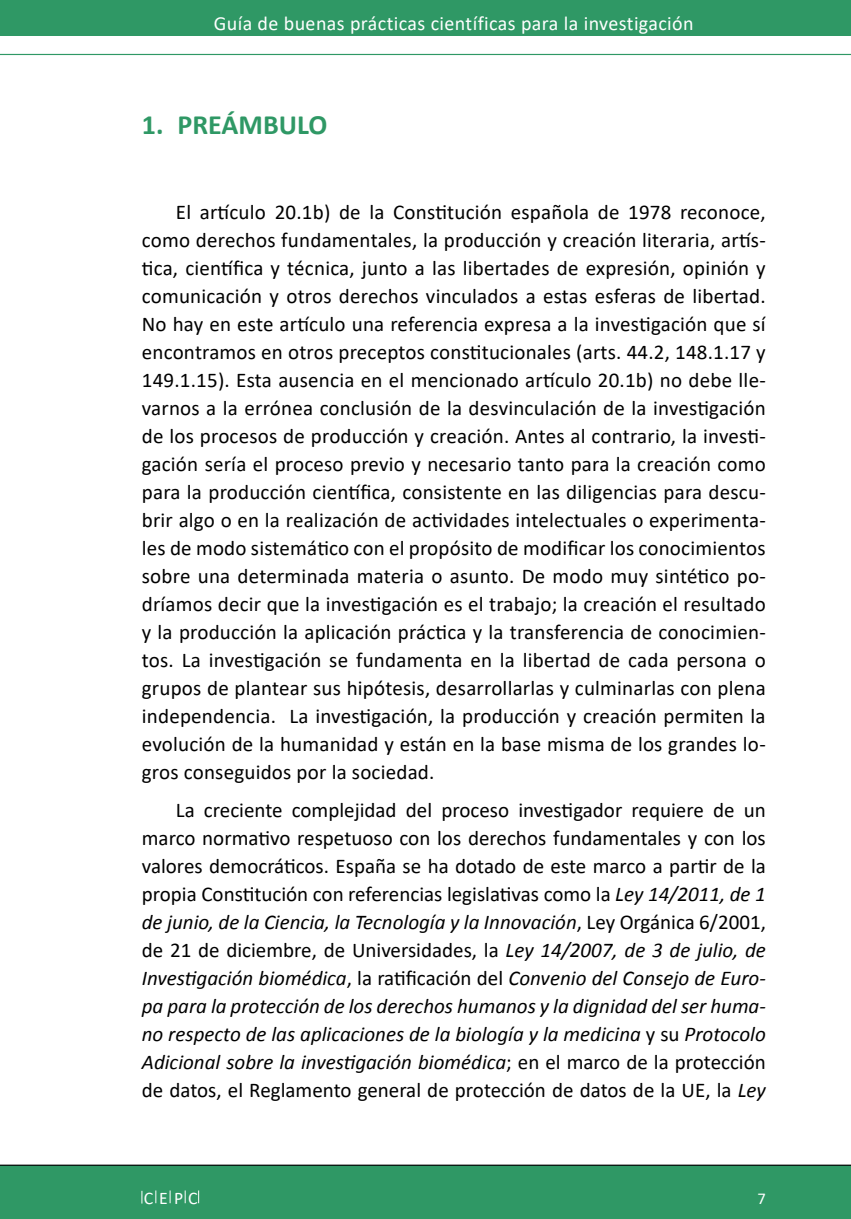
<style>
.page{position:relative;width:851px;height:1219px;background:#fff}
.page>*{position:absolute;margin:0;border:0;box-sizing:border-box;transform-origin:0 0}
.LAD1{font:700 28px "Calibri";color:#2f9865}
.t1{font:21px/28px "Calibri";color:#000;text-align:justify}
.t2{font:20px "Calibri";letter-spacing:.02em;color:#fff}
.t3{font:17.8px "Calibri";color:#fff}
.t4{font:16.6px "Calibri";color:#fff}
.s1{font-style:italic}
</style>
<div class="page">
<div style="left:0;top:0;width:850px;height:36px;background:#2f9865"></div>
<div style="left:0;top:1165px;width:850px;height:54px;background:#2f9865"></div>
<svg style="left:155px;top:1190px;width:1px;height:13px"></svg>
<svg style="left:141px;top:1191px;width:1px;height:12px"></svg>
<svg style="left:198px;top:1190px;width:1px;height:13px"></svg>
<svg style="left:170px;top:1190px;width:1px;height:13px"></svg>
<svg style="left:185px;top:1190px;width:1px;height:13px"></svg>
<hr style="left:0;top:54px;width:850px;height:1px;background:#2f9865">
<p class="t2" style="left:214px;top:10px;width:481px">Guía de buenas prácticas científicas para la investigación</p>
<p class="LAD1" style="left:142px;top:108px;width:187px">1. PREÁMBULO</p>
<p class="t1" style="left:142px;top:198px;width:625px;text-indent:34px">El artículo 20.1b) de la Constitución española de 1978 reconoce, como derechos fundamentales, la producción y creación literaria, artís&shy;tica, científica y técnica, junto a las libertades de expresión, opinión y comunicación y otros derechos vinculados a estas esferas de libertad.<br>No hay en este artículo una referencia expresa a la investigación que sí encontramos en otros preceptos constitucionales (arts. 44.2, 148.1.17 y 149.1.15). Esta ausencia en el mencionado artículo 20.1b) no debe lle&shy;varnos a la errónea conclusión de la desvinculación de la investigación de los procesos de producción y creación. Antes al contrario, la investi&shy;gación sería el proceso previo y necesario tanto para la creación como para la producción científica, consistente en las diligencias para descu&shy;brir algo o en la realización de actividades intelectuales o experimenta&shy;les de modo sistemático con el propósito de modificar los conocimientos sobre una determinada materia o asunto. De modo muy sintético po&shy;dríamos decir que la investigación es el trabajo; la creación el resultado y la producción la aplicación práctica y la transferencia de conocimien&shy;tos. La investigación se fundamenta en la libertad de cada persona o grupos de plantear sus hipótesis, desarrollarlas y culminarlas con plena independencia. La investigación, la producción y creación permiten la evolución de la humanidad y están en la base misma de los grandes lo&shy;gros conseguidos por la sociedad.</p>
<p class="t1" style="left:142px;top:796px;width:625px;text-indent:34px">La creciente complejidad del proceso investigador requiere de un marco normativo respetuoso con los derechos fundamentales y con los valores democráticos. España se ha dotado de este marco a partir de la propia Constitución con referencias legislativas como la <span class="s1">Ley 14/2011, de 1 de junio, de la Ciencia, la Tecnología y la Innovación</span>, Ley Orgánica 6/2001, de 21 de diciembre, de Universidades, la <span class="s1">Ley 14/2007, de 3 de julio, de Investigación biomédica</span>, la ratificación del <span class="s1">Convenio del Consejo de Euro&shy;pa para la protección de los derechos humanos y la dignidad del ser huma&shy;no respecto de las aplicaciones de la biología y la medicina</span> y su <span class="s1">Protocolo Adicional sobre la investigación biomédica</span>; en el marco de la protección de datos, el Reglamento general de protección de datos de la UE, la <span class="s1">Ley</span></p>
<p class="t3" style="left:144px;top:1185px;width:55px">C E P C</p>
<p class="t4" style="left:757px;top:1186px;width:10px">7</p>
</div>
